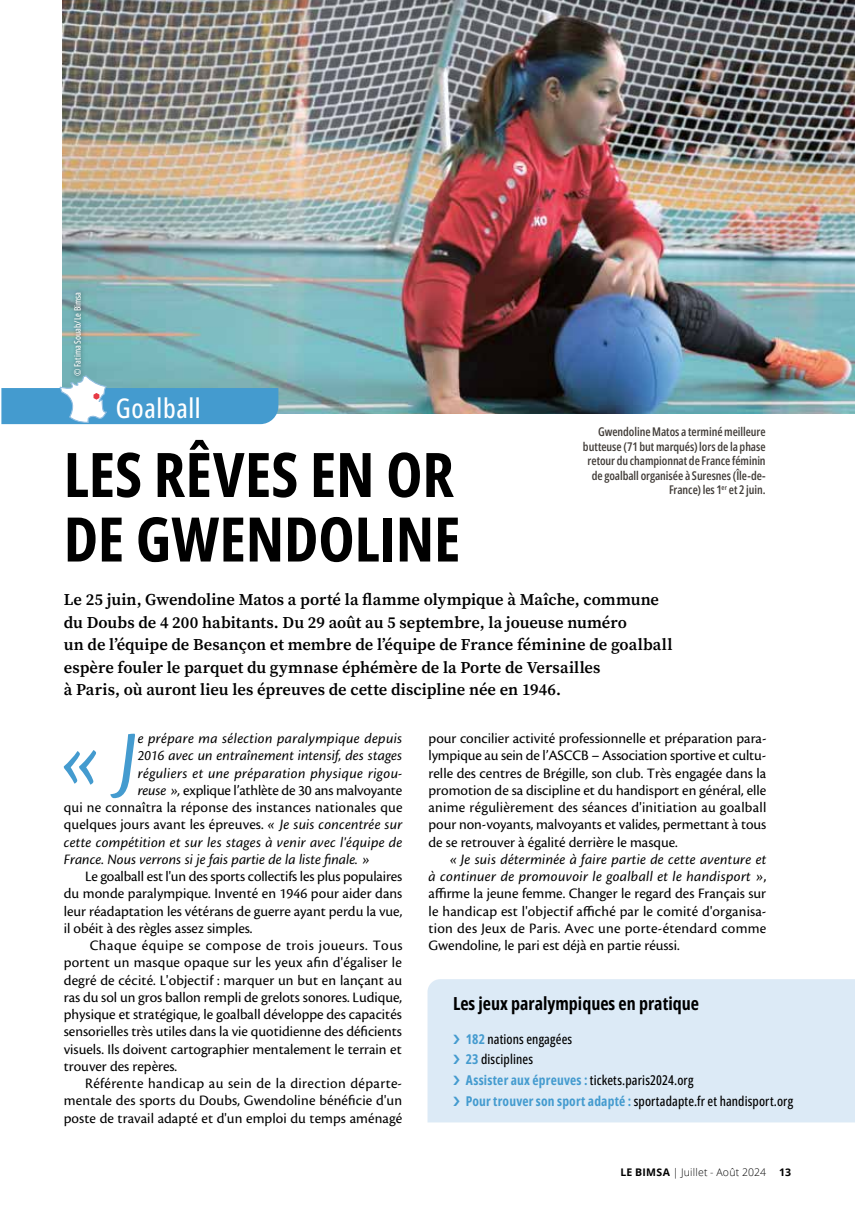
<style>
.page{position:relative;width:855px;height:1212px;background:#fff}
.page>*{position:absolute;margin:0;border:0;box-sizing:border-box;transform-origin:0 0}
.t1{font:italic 83.1px "Cronos Pro";color:#449bcf}
.t2{font:700 61.5px/64.5px "Open Sans Condensed";color:#000}
.t3{font:500 27px "Open Sans Condensed";letter-spacing:.025em;color:#fff}
.t4{font:700 18px "Open Sans Condensed";color:#000}
.t5{font:600 16.5px/22.5px "Source Serif 4";color:#000}
.t6{font:15px/17.2px "Cronos Pro";color:#000;text-align:justify}
.t7{font:italic 15px "Cronos Pro";letter-spacing:.015em;color:#000}
.t8{font:500 13.5px/20.7px "Open Sans Condensed";letter-spacing:.01em;color:#000}
.t9{font:600 12px/14.4px "Open Sans Condensed";letter-spacing:-.005em;color:#413c38;text-align:right}
.t10{font:300 10.5px "Open Sans";letter-spacing:.02em;color:#000}
.t11{font:700 10.5px "Open Sans";color:#000}
.t12{font:500 9px "Open Sans Condensed";color:#fff}
.s1{font-style:italic}
.s2{font-weight:700;color:#449bcf}
.s3{font-weight:700}
</style>
<div class="page">
<img style="left:63px;top:0;width:792px;height:414px">
<svg style="left:1px;top:374px;width:277px;height:51px;background:#6eafd1"></svg>
<div style="left:427px;top:979px;width:428px;height:143px;background:#dceaf6"></div>
<div style="left:70px;top:288px;width:15px;height:92px;background:#000;opacity:.46"></div>
<svg style="left:453px;top:1034px;width:6px;height:9px"></svg>
<svg style="left:453px;top:1055px;width:6px;height:9px"></svg>
<svg style="left:453px;top:1075px;width:6px;height:10px"></svg>
<svg style="left:453px;top:1096px;width:6px;height:10px"></svg>
<p class="t12" style="left:71px;top:376px;width:86px;rotate:-90deg">© Fatima Souab/Le Bimsa</p>
<h3 class="t3" style="left:116px;top:389px;width:86px">Goalball</h3>
<h2 class="t2" style="left:64px;top:441px;width:398px">LES RÊVES EN OR<br>DE GWENDOLINE</h2>
<p class="t5" style="left:64px;top:588px;width:610px">Le 25 juin, Gwendoline Matos a porté la flamme olympique à Maîche, commune du Doubs de 4 200 habitants. Du 29 août au 5 septembre, la joueuse numéro<br>un de l’équipe de Besançon et membre de l’équipe de France féminine de goalball espère fouler le parquet du gymnase éphémère de la Porte de Versailles<br>à Paris, où auront lieu les épreuves de cette discipline née en 1946.</p>
<h1 class="t1" style="left:60px;top:713px;width:79px">«J</h1>
<p class="t7" style="left:138px;top:730px;width:266px">e prépare ma sélection paralympique depuis</p>
<p class="t9" style="left:583px;top:424px;width:184px">Gwendoline Matos a terminé meilleure butteuse (71 but marqués)lors de la phase retour du championnat de France féminin de goalball organisée à Suresnes(Île-de-France)les 1<sup>er</sup> et 2 juin.</p>
<p class="t6" style="left:428px;top:730px;width:339px">pour concilier activité professionnelle et préparation para&shy;lympique au sein de l’ASCCB – Association sportive et cultu&shy;relle des centres de Brégille, son club. Très engagée dans la promotion de sa discipline et du handisport en général, elle anime régulièrement des séances d'initiation au goalball pour non-voyants, malvoyants et valides, permettant à tous de se retrouver à égalité derrière le masque.</p>
<p class="t6" style="left:428px;top:850px;width:339px;text-indent:21px"><span class="s1">« Je suis déterminée à faire partie de cette aventure et à continuer de promouvoir le goalball et le handisport »</span>, affirme la jeune femme. Changer le regard des Français sur le handicap est l'objectif affiché par le comité d'organisa&shy;tion des Jeux de Paris. Avec une porte-étendard comme Gwendoline, le pari est déjà en partie réussi.</p>
<p class="t7" style="left:138px;top:747px;width:266px">2016 avec un entraînement intensif, des stages</p>
<p class="t7" style="left:138px;top:764px;width:266px">réguliers et une préparation physique rigou-</p>
<p class="t6" style="left:138px;top:781px;width:266px"><span class="s1">reuse »,</span> explique l’athlète de 30 ans malvoyante</p>
<p class="t6" style="left:64px;top:799px;width:340px">qui ne connaîtra la réponse des instances nationales que</p>
<p class="t6" style="left:64px;top:816px;width:340px">quelques jours avant les épreuves. <span class="s1">« Je suis concentrée sur</span></p>
<p class="t7" style="left:64px;top:833px;width:340px">cette compétition et sur les stages à venir avec l'équipe de</p>
<p class="t7" style="left:64px;top:851px;width:307px">France. Nous verrons si je fais partie de la liste finale. »</p>
<p class="t6" style="left:64px;top:868px;width:340px;text-indent:21px">Le goalball est l'un des sports collectifs les plus populaires du monde paralympique. Inventé en 1946 pour aider dans leur réadaptation les vétérans de guerre ayant perdu la vue, il obéit à des règles assez simples.</p>
<p class="t6" style="left:64px;top:937px;width:340px;text-indent:26px">Chaque équipe se compose de trois joueurs. Tous portent un masque opaque sur les yeux afin d'égaliser le degré de cécité. L'objectif : marquer un but en lançant au ras du sol un gros ballon rempli de grelots sonores. Ludique, physique et stratégique, le goalball développe des capacités sensorielles très utiles dans la vie quotidienne des déficients visuels. Ils doivent cartographier mentalement le terrain et trouver des repères.</p>
<p class="t6" style="left:64px;top:1075px;width:340px;text-indent:21px">Référente handicap au sein de la direction départe&shy;mentale des sports du Doubs, Gwendoline bénéficie d'un poste de travail adapté et d'un emploi du temps aménagé</p>
<p class="t4" style="left:453px;top:990px;width:247px">Les jeux paralympiques en pratique</p>
<p class="t8" style="left:466px;top:1028px;width:329px"><span class="s2">182</span> nations engagées<br><span class="s2">23</span> disciplines<br><span class="s2">Assister aux épreuves :</span> tickets.paris2024.org<br><span class="s2">Pour trouver son sport adapté :</span> sportadapte.fr et handisport.org</p>
<p class="t10" style="left:620px;top:1165px;width:147px"><span class="s3">LE BIMSA</span> | Juillet - Août 2024</p>
<p class="t11" style="left:779px;top:1165px;width:13px">13</p>
</div>
